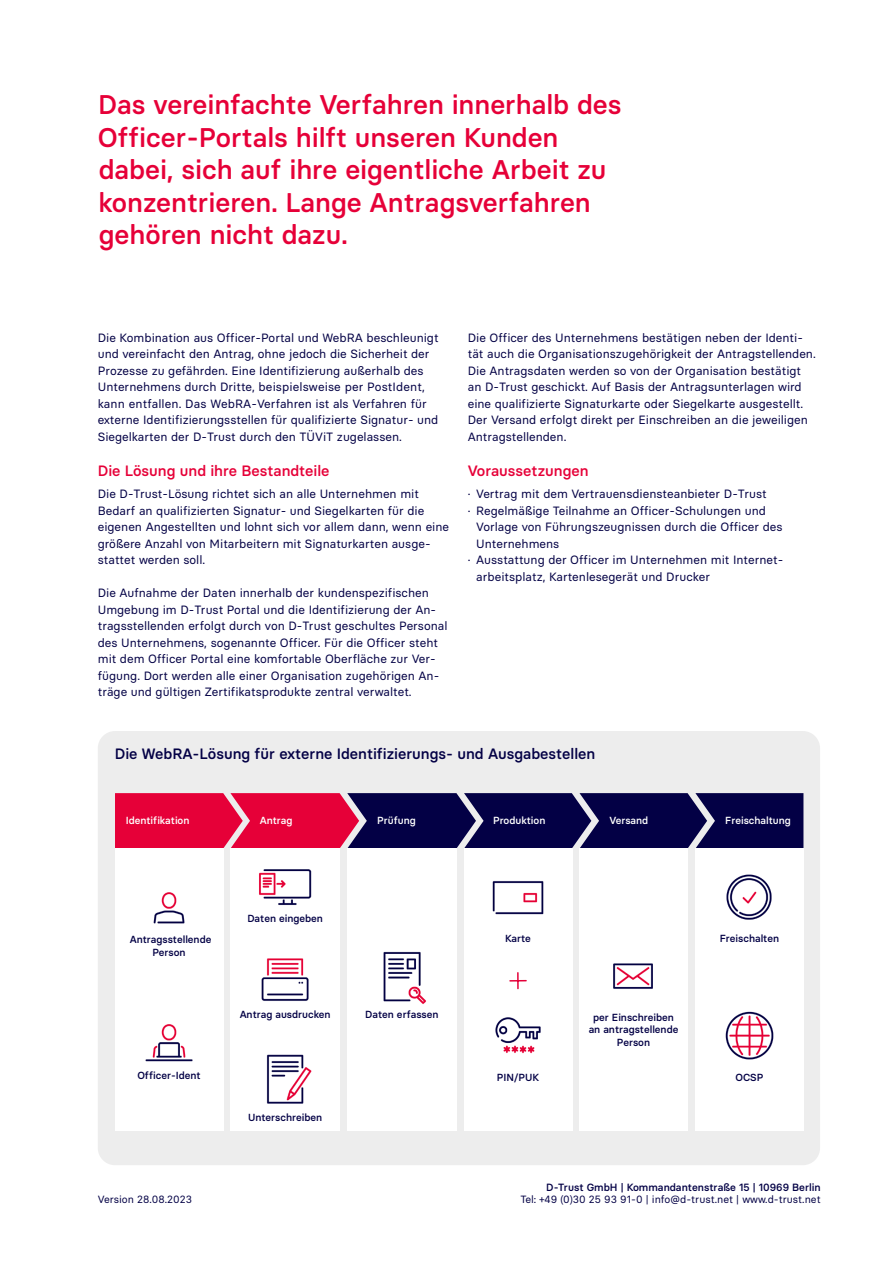
<style>
.page{position:relative;width:893px;height:1263px;background:#fff}
.page>*{position:absolute;margin:0;border:0;box-sizing:border-box;transform-origin:0 0}
.t1{font:500 27px/32.4px "bdr Text";color:#e60038}
.t2{font:500 15px "bdr Text";color:#030045}
.t3{font:500 15px "bdr Text";color:#e60038}
.t4{font:12px/16.5px "bdr Text";color:#030045}
.t5{font:10.5px "bdr Text";color:#030045}
.t6{font:500 10.5px "bdr Text";color:#030045}
.t7{font:500 10.35px/12.3px "bdr Text";color:#030045;text-align:center}
.t8{font:500 10.35px "bdr Text";color:#fff}
</style>
<div class="page">
<div style="left:98px;top:731px;width:722px;height:434px;background:#ededed;border-radius:17px"></div>
<svg style="left:115px;top:793px;width:688px;height:55px;background:#5b0d4a"></svg>
<div style="left:230px;top:848px;width:110px;height:283px;background:#fff"></div>
<div style="left:347px;top:848px;width:110px;height:283px;background:#fff"></div>
<div style="left:464px;top:848px;width:108px;height:283px;background:#fff"></div>
<div style="left:579px;top:848px;width:109px;height:283px;background:#fff"></div>
<div style="left:695px;top:848px;width:108px;height:283px;background:#fff"></div>
<div style="left:115px;top:848px;width:108px;height:283px;background:#fff"></div>
<svg style="left:509px;top:972px;width:18px;height:17px"></svg>
<img style="left:726px;top:874px;width:46px;height:46px">
<img style="left:492px;top:881px;width:52px;height:34px">
<img style="left:495px;top:1017px;width:46px;height:37px">
<img style="left:266px;top:1054px;width:46px;height:50px">
<img style="left:613px;top:963px;width:40px;height:26px">
<img style="left:261px;top:958px;width:48px;height:43px">
<img style="left:259px;top:869px;width:53px;height:36px">
<img style="left:145px;top:1024px;width:48px;height:38px">
<img style="left:153px;top:892px;width:32px;height:32px">
<img style="left:725px;top:1011px;width:49px;height:49px">
<img style="left:383px;top:951px;width:43px;height:53px">
<h1 class="t1" style="left:98px;top:88px;width:525px">Das vereinfachte Verfahren innerhalb des Officer-Portals hilft unseren Kunden dabei, sich auf ihre eigentliche Arbeit zu konzen trieren. Lange Antragsverfahren gehören nicht dazu.</h1>
<p class="t4" style="left:98px;top:329px;width:342px">Die Kombination aus Officer-Portal und WebRA beschleunigt und vereinfacht den Antrag, ohne jedoch die Sicherheit der Prozesse zu gefährden. Eine Identi fizierung außerhalb des Unternehmens durch Dritte, beispielsweise per PostIdent, kann entfallen. Das WebRA-Verfahren ist als Verfahren für externe Identifizierungsstellen für qualifizierte Signatur- und Siegelkarten der D-Trust durch den TÜViT zugelassen.</p>
<p class="t3" style="left:98px;top:461px;width:233px">Die Lösung und ihre Bestandteile</p>
<p class="t4" style="left:98px;top:486px;width:353px">Die D-Trust-Lösung richtet sich an alle Unternehmen mit Bedarf an qualifizierten Signatur- und Siegelkarten für die eigenen Angestellten und lohnt sich vor allem dann, wenn eine größere An zahl von Mitarbeitern mit Signaturkarten ausge&shy;stattet werden soll.</p>
<p class="t4" style="left:98px;top:585px;width:351px">Die Aufnahme der Daten innerhalb der kundenspezifischen Umgebung im D-Trust Portal und die Identifizierung der An&shy;tragsstellenden erfolgt durch von D-Trust geschultes Personal des Unter nehmens, sogenannte Officer. Für die Officer steht mit dem Officer Portal eine komfortable Oberfläche zur Ver&shy;fügung. Dort werden alle einer Organisation zugehörigen An&shy;träge und gültigen Zertifikatsprodukte zentral verwaltet.</p>
<p class="t4" style="left:468px;top:329px;width:349px">Die Officer des Unternehmens bestätigen neben der Identi&shy;tät auch die Organisationszugehörigkeit der Antrag stellenden.<br>Die Antragsdaten werden so von der Organisation bestätigt an D-Trust geschickt. Auf Basis der Antragsunterlagen wird eine qualifizierte Signaturkarte oder Siegelkarte ausgestellt.<br>Der Versand erfolgt direkt per Einschreiben an die jeweiligen Antrag stellenden.</p>
<p class="t3" style="left:468px;top:461px;width:122px">Voraussetzungen</p>
<p class="t4" style="left:468px;top:486px;width:300px">· Vertrag mit dem Vertrauensdiensteanbieter D-Trust</p>
<p class="t4" style="left:468px;top:502px;width:300px">· Regelmäßige Teilnahme an Officer-Schulungen und</p>
<p class="t4" style="left:476px;top:519px;width:308px">Vorlage von Führungszeugnissen durch die Officer des</p>
<p class="t4" style="left:476px;top:535px;width:85px">Unternehmens</p>
<p class="t4" style="left:468px;top:552px;width:317px">· Ausstattung der Officer im Unternehmen mit Internet-</p>
<p class="t4" style="left:476px;top:568px;width:235px">arbeitsplatz, Kartenlesegerät und Drucker</p>
<p class="t2" style="left:115px;top:744px;width:482px">Die WebRA-Lösung für externe Identifizierungs- und Ausgabestellen</p>
<p class="t8" style="left:126px;top:814px;width:65px">Identifikation</p>
<p class="t8" style="left:260px;top:814px;width:34px">Antrag</p>
<p class="t8" style="left:377px;top:814px;width:40px">Prüfung</p>
<p class="t8" style="left:493px;top:814px;width:54px">Produktion</p>
<p class="t8" style="left:609px;top:814px;width:40px">Versand</p>
<p class="t8" style="left:725px;top:814px;width:67px">Freischaltung</p>
<p class="t7" style="left:130px;top:933px;width:83px">Antragsstellende<br>Person</p>
<p class="t7" style="left:137px;top:1069px;width:65px">Officer-Ident</p>
<p class="t7" style="left:247px;top:912px;width:77px">Daten eingeben</p>
<p class="t7" style="left:240px;top:1008px;width:92px">Antrag ausdrucken</p>
<p class="t7" style="left:248px;top:1111px;width:76px">Unterschreiben</p>
<p class="t5" style="left:98px;top:1193px;width:96px">Version 28.08.2023</p>
<p class="t7" style="left:365px;top:1008px;width:75px">Daten erfassen</p>
<p class="t7" style="left:505px;top:932px;width:27px">Karte</p>
<p class="t7" style="left:720px;top:932px;width:61px">Freischalten</p>
<p class="t7" style="left:497px;top:1070px;width:44px">PIN/PUK</p>
<p class="t7" style="left:589px;top:1011px;width:91px">per Einschreiben an antragstellende<br>Person</p>
<p class="t7" style="left:735px;top:1070px;width:30px">OCSP</p>
<p class="t6" style="left:546px;top:1180px;width:276px">D-Trust GmbH | Kommandantenstraße 15 | 10969 Berlin</p>
<p class="t5" style="left:520px;top:1193px;width:302px">Tel: +49 (0)30 25 93 91-0 | info@d-trust.net | www.d-trust.net</p>
</div>
